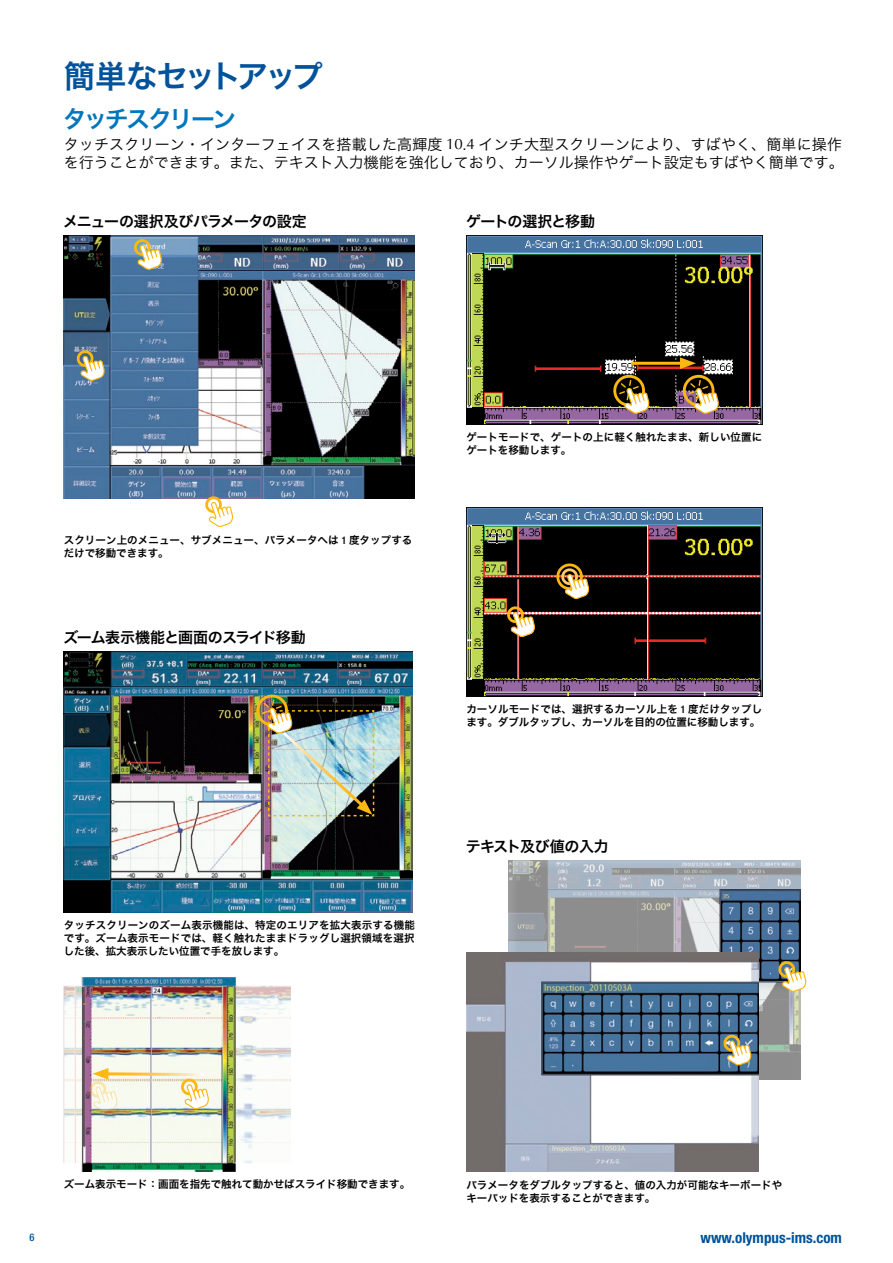
<style>
.page{position:relative;width:893px;height:1263px;background:#fff}
.page>*{position:absolute;margin:0;border:0;box-sizing:border-box;transform-origin:0 0}
.Title_1_287{font:31.5px "Hira Kaku Pro W6";letter-spacing:-.115em;color:#00529b}
.Title_2_2935{font:24px "Hira Kaku Pro W6";letter-spacing:-.11em;color:#0076bf}
.Text{font:15px/18px "Hira Kaku Pro W3";color:#000}
.Title_4_K{font:15px "Hira Kaku Pro W6";letter-spacing:-.045em;color:#000}
.t1{font:700 condensed 15px "Helvetica Neue LT Std";color:#00529b}
.Title_4_K-2{font:15px "Hira Kaku Pro W6";letter-spacing:-.025em;color:#000}
.t2{font:10.5px/12.6px "Hira Kaku Pro W6";letter-spacing:.005em;color:#000}
.t3{font:500 condensed 10.5px "Helvetica Neue LT Std";color:#00529b}
.s1{font-family:"Optima LT Std"}
.s2{font-family:"Helvetica Neue LT Std";font-weight:500;font-stretch:condensed}
</style>
<div class="page">
<img style="left:64px;top:235px;width:351px;height:263px">
<img style="left:64px;top:651px;width:348px;height:262px">
<img style="left:64px;top:977px;width:227px;height:194px">
<img style="left:508px;top:860px;width:292px;height:219px">
<img style="left:466px;top:953px;width:292px;height:219px">
<img style="left:466px;top:235px;width:296px;height:189px">
<img style="left:466px;top:507px;width:296px;height:189px">
<img style="left:252px;top:690px;width:123px;height:127px">
<svg style="left:775px;top:958px;width:32px;height:38px"></svg>
<svg style="left:720px;top:1032px;width:36px;height:38px"></svg>
<svg style="left:74px;top:347px;width:35px;height:38px"></svg>
<svg style="left:131px;top:236px;width:35px;height:38px"></svg>
<svg style="left:202px;top:493px;width:35px;height:34px"></svg>
<hr style="left:632px;top:362px;width:54px;height:3px;background:#fcb811">
<svg style="left:609px;top:371px;width:45px;height:49px;background:#715d4b"></svg>
<svg style="left:679px;top:357px;width:44px;height:63px;background:#7d6454"></svg>
<svg style="left:504px;top:603px;width:35px;height:38px"></svg>
<svg style="left:553px;top:560px;width:40px;height:45px;background:#63502f"></svg>
<img style="left:87px;top:1068px;width:126px;height:48px">
<p class="Title_1_287" style="left:64px;top:48px;width:261px">簡単なセットアップ</p>
<p class="Title_2_2935" style="left:63px;top:97px;width:175px">タッチスクリーン</p>
<p class="Text" style="left:64px;top:134px;width:781px">タッチスクリーン･インターフェイスを搭載した高輝度 <span class="s1">10</span>.<span class="s1">4</span> インチ大型スクリーンにより、すばやく、簡単に操作を行うことができます。また、テキスト入力機能を強化しており、カーソル操作やゲート設定もすばやく簡単です。</p>
<p class="Title_4_K" style="left:63px;top:208px;width:245px">メニューの選択及びパラメータの設定</p>
<p class="Title_4_K" style="left:466px;top:208px;width:131px">ゲートの選択と移動</p>
<p class="t2" style="left:64px;top:533px;width:350px">スクリーン上のメニュー、サブメニュー、パラメータへは <span class="s2">1</span> 度タップするだけで移動できます。</p>
<p class="Title_4_K" style="left:63px;top:623px;width:244px">ズーム表示機能と画面のスライド移動</p>
<p class="t2" style="left:64px;top:919px;width:353px;text-align:justify">タッチスクリーンのズーム表示機能は、特定のエリアを拡大表示する機能です。ズーム表示モードでは、軽く触れたままドラッグし選択領域を選択した後、拡大表示したい位置で手を放します。</p>
<p class="t2" style="left:466px;top:430px;width:297px">ゲートモードで、ゲートの上に軽く触れたまま、新しい位置にゲートを移動します。</p>
<p class="t2" style="left:466px;top:703px;width:297px">カーソルモードでは、選択するカーソル上を <span class="s2">1</span> 度だけタップします。ダブルタップし、カーソルを目的の位置に移動します。</p>
<p class="Title_4_K-2" style="left:466px;top:832px;width:144px">テキスト及び値の入力</p>
<p class="t2" style="left:64px;top:1178px;width:348px">ズーム表示モード：画面を指先で触れて動かせばスライド移動できます。</p>
<p class="t2" style="left:466px;top:1179px;width:317px">パラメータをダブルタップすると、値の入力が可能なキーボードやキーパッドを表示することができます。</p>
<p class="t3" style="left:29px;top:1231px;width:7px">6</p>
<h3 class="t1" style="left:700px;top:1228px;width:143px">www.olympus-ims.com</h3>
</div>
